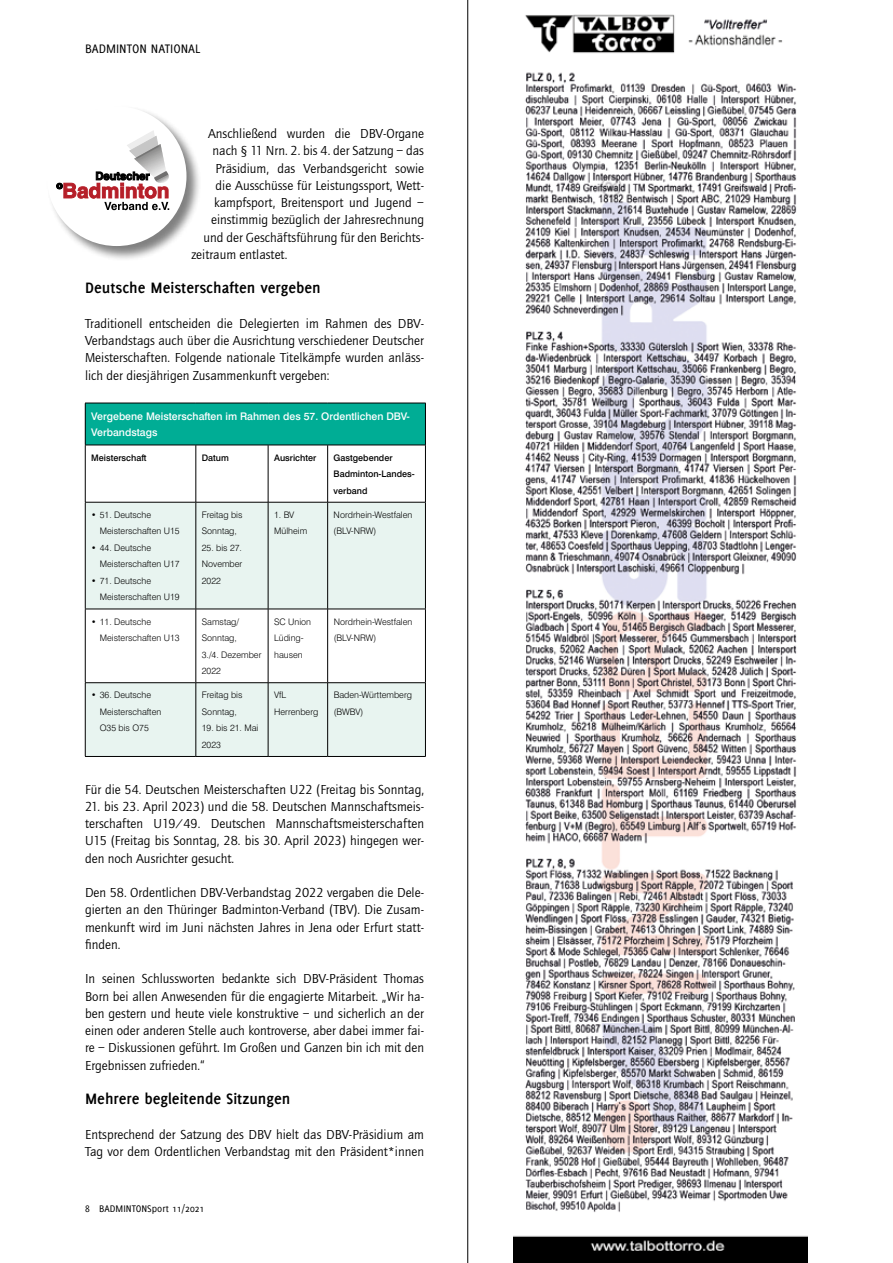
<style>
.page{position:relative;width:893px;height:1263px;background:#fff}
.page>*{position:absolute;margin:0;border:0;box-sizing:border-box;transform-origin:0 0}
.t1{font:700 16.5px "Delicious";color:#000}
.t2{font:13.5px/17.2px "Quay Sans EF";color:#000;text-align:justify}
.t3{font:13.5px "Delicious";color:#000}
.t4{font:500 10.5px/16.5px "Swiss 721 BT";color:#fff}
.t5{font:10.5px "Delicious";color:#000}
.t6{font:300 9px/16.5px "Swiss 721 BT";color:#000}
.t7{font:500 9px/16.5px "Swiss 721 BT";color:#000}
</style>
<div class="page">
<img style="left:514px;top:14px;width:293px;height:1249px">
<hr style="left:467px;top:0;width:1px;height:1263px;background:#000">
<div style="left:85px;top:403px;width:340px;height:42px;background:#00ad95"></div>
<svg style="left:86px;top:446px;width:339px;height:56px"></svg>
<svg style="left:86px;top:503px;width:339px;height:253px;fill:#e8f4f0"></svg>
<hr style="left:85px;top:403px;width:111px;height:1px;background:#000">
<hr style="left:85px;top:403px;width:1px;height:42px;background:#000">
<hr style="left:196px;top:403px;width:72px;height:1px;background:#000">
<hr style="left:268px;top:403px;width:60px;height:1px;background:#000">
<hr style="left:328px;top:403px;width:98px;height:1px;background:#000">
<hr style="left:425px;top:403px;width:1px;height:42px;background:#000">
<hr style="left:85px;top:445px;width:111px;height:1px;background:#000">
<hr style="left:85px;top:445px;width:1px;height:57px;background:#000">
<hr style="left:196px;top:445px;width:72px;height:1px;background:#000">
<hr style="left:196px;top:445px;width:1px;height:57px;background:#000">
<hr style="left:268px;top:445px;width:60px;height:1px;background:#000">
<hr style="left:268px;top:445px;width:1px;height:57px;background:#000">
<hr style="left:328px;top:445px;width:98px;height:1px;background:#000">
<hr style="left:327px;top:445px;width:1px;height:57px;background:#000">
<hr style="left:425px;top:445px;width:1px;height:57px;background:#000">
<hr style="left:85px;top:502px;width:111px;height:1px;background:#000">
<hr style="left:85px;top:502px;width:1px;height:107px;background:#000">
<hr style="left:196px;top:502px;width:72px;height:1px;background:#000">
<hr style="left:196px;top:502px;width:1px;height:107px;background:#000">
<hr style="left:268px;top:502px;width:60px;height:1px;background:#000">
<hr style="left:268px;top:502px;width:1px;height:107px;background:#000">
<hr style="left:328px;top:502px;width:98px;height:1px;background:#000">
<hr style="left:327px;top:502px;width:1px;height:107px;background:#000">
<hr style="left:425px;top:502px;width:1px;height:107px;background:#000">
<hr style="left:85px;top:609px;width:111px;height:1px;background:#000">
<hr style="left:85px;top:609px;width:1px;height:73px;background:#000">
<hr style="left:196px;top:609px;width:72px;height:1px;background:#000">
<hr style="left:196px;top:609px;width:1px;height:73px;background:#000">
<hr style="left:268px;top:609px;width:60px;height:1px;background:#000">
<hr style="left:268px;top:609px;width:1px;height:73px;background:#000">
<hr style="left:328px;top:609px;width:98px;height:1px;background:#000">
<hr style="left:327px;top:609px;width:1px;height:73px;background:#000">
<hr style="left:425px;top:609px;width:1px;height:73px;background:#000">
<hr style="left:85px;top:682px;width:111px;height:1px;background:#000">
<hr style="left:85px;top:683px;width:1px;height:73px;background:#000">
<hr style="left:196px;top:682px;width:72px;height:1px;background:#000">
<hr style="left:196px;top:683px;width:1px;height:73px;background:#000">
<hr style="left:268px;top:682px;width:60px;height:1px;background:#000">
<hr style="left:268px;top:683px;width:1px;height:73px;background:#000">
<hr style="left:328px;top:682px;width:98px;height:1px;background:#000">
<hr style="left:327px;top:683px;width:1px;height:73px;background:#000">
<hr style="left:425px;top:683px;width:1px;height:73px;background:#000">
<hr style="left:85px;top:756px;width:111px;height:1px;background:#000">
<hr style="left:196px;top:756px;width:72px;height:1px;background:#000">
<hr style="left:268px;top:756px;width:60px;height:1px;background:#000">
<hr style="left:328px;top:756px;width:98px;height:1px;background:#000">
<div style="left:46px;top:106px;width:156px;height:156px;background:#000;opacity:.5"></div>
<div style="left:47px;top:106px;width:139px;height:140px;background:#fff;border-radius:50%"></div>
<svg style="left:56px;top:131px;width:113px;height:79px"></svg>
<p class="t3" style="left:85px;top:41px;width:117px">BADMINTON NATIONAL</p>
<p class="t2" style="left:208px;top:125px;width:217px">Anschließend wurden die DBV-Organe</p>
<p class="t2" style="left:213px;top:142px;width:213px">nach § 11 Nrn. 2. bis 4. der Satzung – das</p>
<p class="t2" style="left:216px;top:160px;width:210px">Präsidium, das Verbandsgericht sowie</p>
<p class="t2" style="left:216px;top:177px;width:210px">die Ausschüsse für Leistungssport, Wett-</p>
<p class="t2" style="left:214px;top:194px;width:212px">kampfsport, Breitensport und Jugend –</p>
<p class="t2" style="left:211px;top:211px;width:215px">einstimmig bezüglich der Jahresrechnung</p>
<p class="t2" style="left:204px;top:229px;width:222px">und der Geschäftsführung für den Berichts-</p>
<p class="t2" style="left:192px;top:246px;width:97px">zeitraum entlastet.</p>
<p class="t1" style="left:85px;top:278px;width:237px">Deutsche Meisterschaften vergeben</p>
<p class="t2" style="left:85px;top:315px;width:341px">Traditionell entscheiden die Delegierten im Rahmen des DBV-Verbandstags auch über die Ausrichtung verschiedener Deutscher Meisterschaften. Folgende nationale Titelkämpfe wurden anläss&shy;lich der diesjährigen Zusammenkunft vergeben:</p>
<p class="t4" style="left:91px;top:408px;width:320px">Vergebene Meisterschaften im Rahmen des 57. Ordentlichen DBV-<br>Verbandstags</p>
<p class="t7" style="left:91px;top:449px;width:57px">Meisterschaft</p>
<p class="t7" style="left:202px;top:449px;width:29px">Datum</p>
<p class="t7" style="left:274px;top:449px;width:44px">Ausrichter</p>
<p class="t7" style="left:334px;top:449px;width:83px">Gastgebender<br>Badminton-Landes&shy;verband</p>
<p class="t6" style="left:100px;top:506px;width:81px;text-indent:-9px">• 51. Deutsche<br>Meisterschaften U15</p>
<p class="t6" style="left:100px;top:539px;width:81px;text-indent:-9px">• 44. Deutsche<br>Meisterschaften U17</p>
<p class="t6" style="left:100px;top:572px;width:81px;text-indent:-9px">• 71. Deutsche<br>Meisterschaften U19</p>
<p class="t6" style="left:274px;top:506px;width:35px">1. BV<br>Mülheim</p>
<p class="t6" style="left:334px;top:506px;width:80px">Nordrhein-Westfalen (BLV-NRW)</p>
<p class="t6" style="left:202px;top:506px;width:42px">Freitag bis<br>Sonntag,</p>
<p class="t6" style="left:202px;top:539px;width:42px;text-align:justify">25. bis 27.<br>November 2022</p>
<p class="t6" style="left:100px;top:613px;width:81px;text-indent:-9px">• 11. Deutsche<br>Meisterschaften U13</p>
<p class="t6" style="left:202px;top:613px;width:61px">Samstag/<br>Sonntag,<br>3./4. Dezember<br>2022</p>
<p class="t6" style="left:274px;top:613px;width:38px">SC Union<br>Lüding&shy;hausen</p>
<p class="t6" style="left:334px;top:613px;width:80px">Nordrhein-Westfalen (BLV-NRW)</p>
<p class="t6" style="left:100px;top:687px;width:63px;text-indent:-9px">• 36. Deutsche<br>Meisterschaften<br>O35 bis O75</p>
<p class="t6" style="left:202px;top:687px;width:42px">Freitag bis<br>Sonntag,</p>
<p class="t6" style="left:274px;top:687px;width:46px">VfL<br>Herrenberg</p>
<p class="t6" style="left:334px;top:687px;width:80px">Baden-Württemberg (BWBV)</p>
<p class="t6" style="left:202px;top:720px;width:58px">19. bis 21. Mai<br>2023</p>
<p class="t2" style="left:85px;top:781px;width:340px">Für die 54. Deutschen Meisterschaften U22 (Freitag bis Sonntag,</p>
<p class="t2" style="left:85px;top:798px;width:341px">21. bis 23. April 2023) und die 58. Deutschen Mannschaftsmeis&shy;terschaften U19/49. Deutschen Mannschaftsmeisterschaften U15 (Freitag bis Sonntag, 28. bis 30. April 2023) hingegen wer&shy;den noch Ausrichter gesucht.</p>
<p class="t2" style="left:85px;top:884px;width:341px">Den 58. Ordentlichen DBV-Verbandstag 2022 vergaben die Dele&shy;gierten an den Thüringer Badminton-Verband (TBV). Die Zusam&shy;menkunft wird im Juni nächsten Jahres in Jena oder Erfurt statt&shy;finden.</p>
<p class="t2" style="left:85px;top:970px;width:341px">In seinen Schlussworten bedankte sich DBV-Präsident Thomas Born bei allen Anwesenden für die engagierte Mitarbeit. „Wir ha&shy;ben gestern und heute viele konstruktive – und sicherlich an der einen oder anderen Stelle auch kontroverse, aber dabei immer fai&shy;re – Diskussionen geführt. Im Großen und Ganzen bin ich mit den Ergebnissen zufrieden.“</p>
<p class="t1" style="left:85px;top:1089px;width:207px">Mehrere begleitende Sitzungen</p>
<p class="t2" style="left:85px;top:1126px;width:341px">Entsprechend der Satzung des DBV hielt das DBV-Präsidium am<br>Tag vor dem Ordentlichen Verbandstag mit den Präsident*innen</p>
<p class="t5" style="left:85px;top:1202px;width:121px">8 BADMINTONSport 11/2021</p>
</div>
